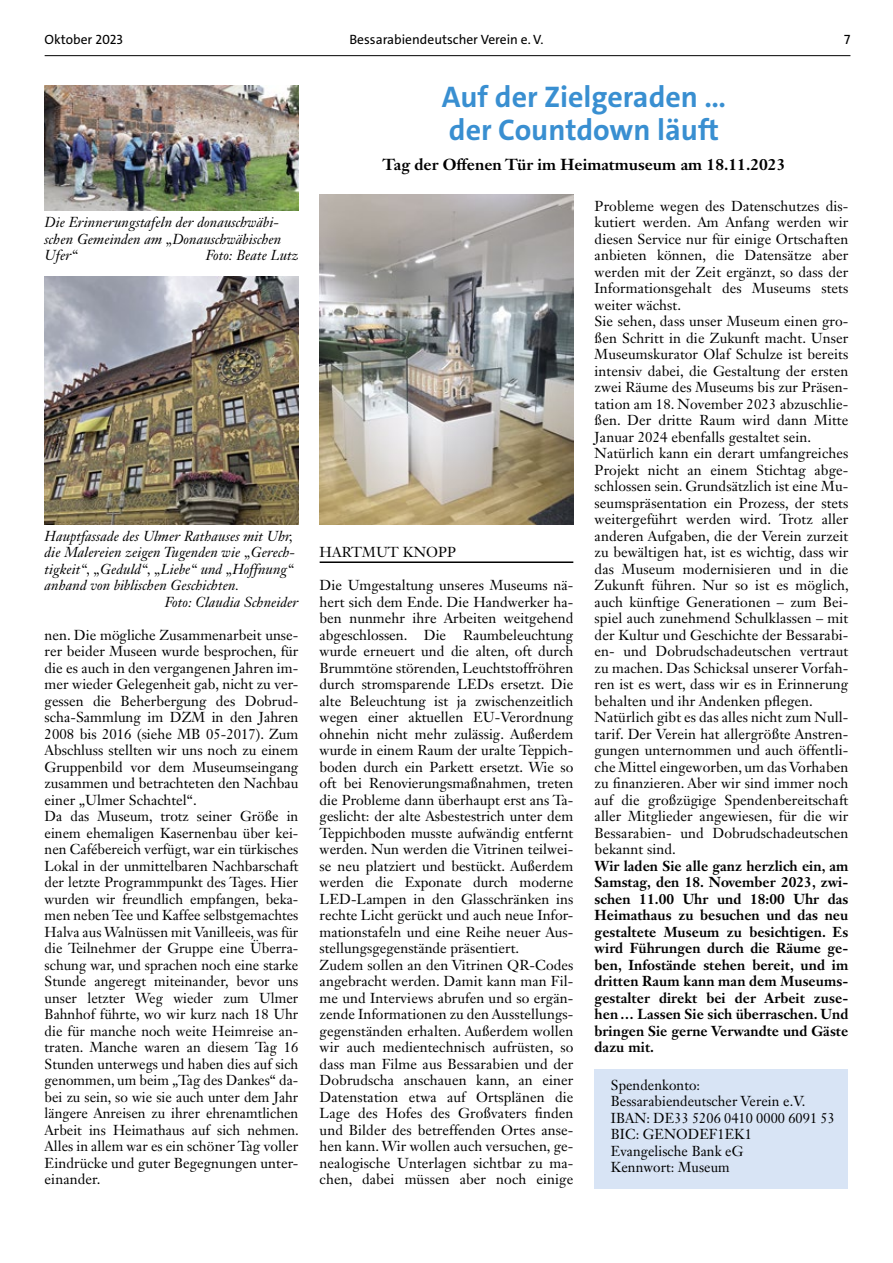
<style>
.page{position:relative;width:893px;height:1263px;background:#fff}
.page>*{position:absolute;margin:0;border:0;box-sizing:border-box;transform-origin:0 0}
.t1{font:700 30px/33px "The Sans";color:#398fd1}
.t2{font:700 15.75px "Janson Text LT Std";color:#000}
.t3{font:14.25px/16.5px "Janson Text LT Std";letter-spacing:.005em;color:#000}
.t4{font:700 14.25px/16.5px "Janson Text LT Std";letter-spacing:.005em;color:#000;text-align:justify}
.t5{font:italic 14.25px/16.5px "Janson Text LT Std";letter-spacing:.005em;color:#000}
.t6{font:13.5px "The Sans";color:#000}
</style>
<div class="page">
<hr style="left:45px;top:55px;width:805px;height:1px;background:#000">
<hr style="left:320px;top:561px;width:253px;height:2px;background:#000">
<div style="left:595px;top:1069px;width:253px;height:119px;background:#d8e4f5"></div>
<img style="left:45px;top:85px;width:253px;height:126px">
<img style="left:45px;top:277px;width:253px;height:247px">
<img style="left:320px;top:194px;width:253px;height:330px">
<p class="t6" style="left:45px;top:31px;width:80px">Oktober 2023</p>
<p class="t6" style="left:349px;top:31px;width:195px">Bessarabiendeutscher Verein e. V.</p>
<p class="t6" style="left:844px;top:31px;width:8px">7</p>
<p class="t5" style="left:45px;top:214px;width:238px">Die Erinnerungstafeln der donauschwäbi&shy;schen Gemeinden am „Donauschwäbischen<br>Ufer“</p>
<p class="t5" style="left:206px;top:247px;width:94px">Foto: Beate Lutz</p>
<p class="t5" style="left:45px;top:528px;width:250px">Hauptfassade des Ulmer Rathauses mit Uhr,</p>
<p class="t5" style="left:45px;top:544px;width:252px">die Malereien zeigen Tugenden wie „Gerech-</p>
<p class="t5" style="left:45px;top:561px;width:250px">tigkeit“, „Geduld“, „Liebe“ und „Hoffnung“</p>
<p class="t5" style="left:45px;top:577px;width:196px">anhand von biblischen Geschichten.</p>
<p class="t5" style="left:165px;top:594px;width:135px">Foto: Claudia Schneider</p>
<p class="t3" style="left:45px;top:626px;width:256px">nen. Die mögliche Zusammenarbeit unse&shy;rer beider Museen wurde besprochen, für die es auch in den vergangenen Jahren im&shy;mer wieder Gelegenheit gab, nicht zu ver&shy;gessen die Beherbergung des Dobrud&shy;scha-Sammlung im DZM in den Jahren 2008 bis 2016 (siehe MB 05-2017). Zum Abschluss stellten wir uns noch zu einem Gruppenbild vor dem Museumseingang zusammen und betrachteten den Nachbau einer „Ulmer Schachtel“.<br>Da das Museum, trotz seiner Größe in einem ehemaligen Kasernenbau über kei&shy;nen Cafébereich verfügt, war ein türkisches Lokal in der unmittelbaren Nachbarschaft der letzte Programmpunkt des Tages. Hier wurden wir freundlich empfangen, beka&shy;men neben Tee und Kaffee selbstgemachtes Halva aus Walnüssen mit Vanilleeis, was für die Teilnehmer der Gruppe eine Überra&shy;schung war, und sprachen noch eine starke Stunde angeregt miteinander, bevor uns unser letzter Weg wieder zum Ulmer Bahnhof führte, wo wir kurz nach 18 Uhr die für manche noch weite Heimreise an&shy;traten. Manche waren an diesem Tag 16<br>Stunden unterwegs und haben dies auf sich genommen, um beim „Tag des Dankes“ da&shy;bei zu sein, so wie sie auch unter dem Jahr längere Anreisen zu ihrer ehrenamtlichen Arbeit ins Heimathaus auf sich nehmen.<br>Alles in allem war es ein schöner Tag voller Eindrücke und guter Begegnungen unter&shy;einander.</p>
<h1 class="t1" style="left:442px;top:81px;width:286px">Auf der Zielgeraden … der Countdown läuft</h1>
<p class="t2" style="left:382px;top:154px;width:404px">Tag der Offenen Tür im Heimatmuseum am 18.11.2023</p>
<p class="t3" style="left:320px;top:544px;width:138px">HARTMUT KNOPP</p>
<p class="t3" style="left:320px;top:577px;width:255px">Die Umgestaltung unseres Museums nä&shy;hert sich dem Ende. Die Handwerker ha&shy;ben nunmehr ihre Arbeiten weitgehend abgeschlossen. Die Raumbeleuchtung wurde erneuert und die alten, oft durch Brummtöne störenden, Leuchtstoffröhren durch stromsparende LEDs ersetzt. Die alte Beleuchtung ist ja zwischenzeitlich wegen einer aktuellen EU-Verordnung ohnehin nicht mehr zulässig. Außerdem wurde in einem Raum der uralte Teppich&shy;boden durch ein Parkett ersetzt. Wie so oft bei Renovierungsmaßnahmen, treten die Probleme dann überhaupt erst ans Ta&shy;geslicht: der alte Asbestestrich unter dem Teppichboden musste aufwändig entfernt werden. Nun werden die Vitrinen teilwei&shy;se neu platziert und bestückt. Außerdem werden die Exponate durch moderne LED-Lampen in den Glasschränken ins rechte Licht gerückt und auch neue Infor&shy;mationstafeln und eine Reihe neuer Aus&shy;stellungsgegenstände präsentiert.<br>Zudem sollen an den Vitrinen QR-Codes angebracht werden. Damit kann man Fil&shy;me und Interviews abrufen und so ergän&shy;zende Informationen zu den Ausstellungs&shy;gegenständen erhalten. Außerdem wollen wir auch medientechnisch aufrüsten, so dass man Filme aus Bessarabien und der Dobrudscha anschauen kann, an einer Datenstation etwa auf Ortsplänen die Lage des Hofes des Großvaters finden und Bilder des betreffenden Ortes anse&shy;hen kann. Wir wollen auch versuchen, ge&shy;nealogische Unterlagen sichtbar zu ma&shy;chen, dabei müssen aber noch einige</p>
<p class="t3" style="left:595px;top:197px;width:256px">Probleme wegen des Datenschutzes dis&shy;kutiert werden. Am Anfang werden wir diesen Service nur für einige Ortschaften anbieten können, die Datensätze aber werden mit der Zeit ergänzt, so dass der Informationsgehalt des Museums stets weiter wächst.<br>Sie sehen, dass unser Museum einen gro&shy;ßen Schritt in die Zukunft macht. Unser Museumskurator Olaf Schulze ist bereits intensiv dabei, die Gestaltung der ersten zwei Räume des Museums bis zur Präsen&shy;tation am 18. November 2023 abzuschlie&shy;ßen. Der dritte Raum wird dann Mitte Januar 2024 ebenfalls gestaltet sein.<br>Natürlich kann ein derart umfangreiches Projekt nicht an einem Stichtag abge&shy;schlossen sein. Grundsätzlich ist eine Mu&shy;seumspräsentation ein Prozess, der stets weitergeführt werden wird. Trotz aller anderen Aufgaben, die der Verein zurzeit zu bewältigen hat, ist es wichtig, dass wir das Museum modernisieren und in die Zukunft führen. Nur so ist es möglich, auch künftige Generationen – zum Bei&shy;spiel auch zunehmend Schulklassen – mit der Kultur und Geschichte der Bessarabi&shy;en- und Dobrudschadeutschen vertraut zu machen. Das Schicksal unserer Vorfah&shy;ren ist es wert, dass wir es in Erinnerung behalten und ihr Andenken pflegen.<br>Natürlich gibt es das alles nicht zum Null&shy;tarif. Der Verein hat allergrößte Anstren&shy;gungen unternommen und auch öffentli&shy;che Mittel eingeworben, um das Vorhaben zu finanzieren. Aber wir sind immer noch auf die großzügige Spendenbereitschaft aller Mitglieder angewiesen, für die wir Bessarabien- und Dobrudschadeutschen bekannt sind.</p>
<p class="t4" style="left:595px;top:857px;width:255px">Wir laden Sie alle ganz herzlich ein, am Samstag, den 18. November 2023, zwi&shy;schen 11.00 Uhr und 18:00 Uhr das Heimathaus zu besuchen und das neu gestaltete Museum zu besichtigen. Es wird Führungen durch die Räume ge&shy;ben, Infostände stehen bereit, und im dritten Raum kann man dem Museums&shy;gestalter direkt bei der Arbeit zuse&shy;hen… Lassen Sie sich überraschen. Und bringen Sie gerne Verwandte und Gäste dazu mit.</p>
<p class="t3" style="left:611px;top:1076px;width:225px">Spendenkonto:<br>Bessarabiendeutscher Verein e.V.<br>IBAN: DE33 5206 0410 0000 6091 53<br>BIC: GENODEF1EK1<br>Evangelische Bank eG<br>Kennwort: Museum</p>
</div>
